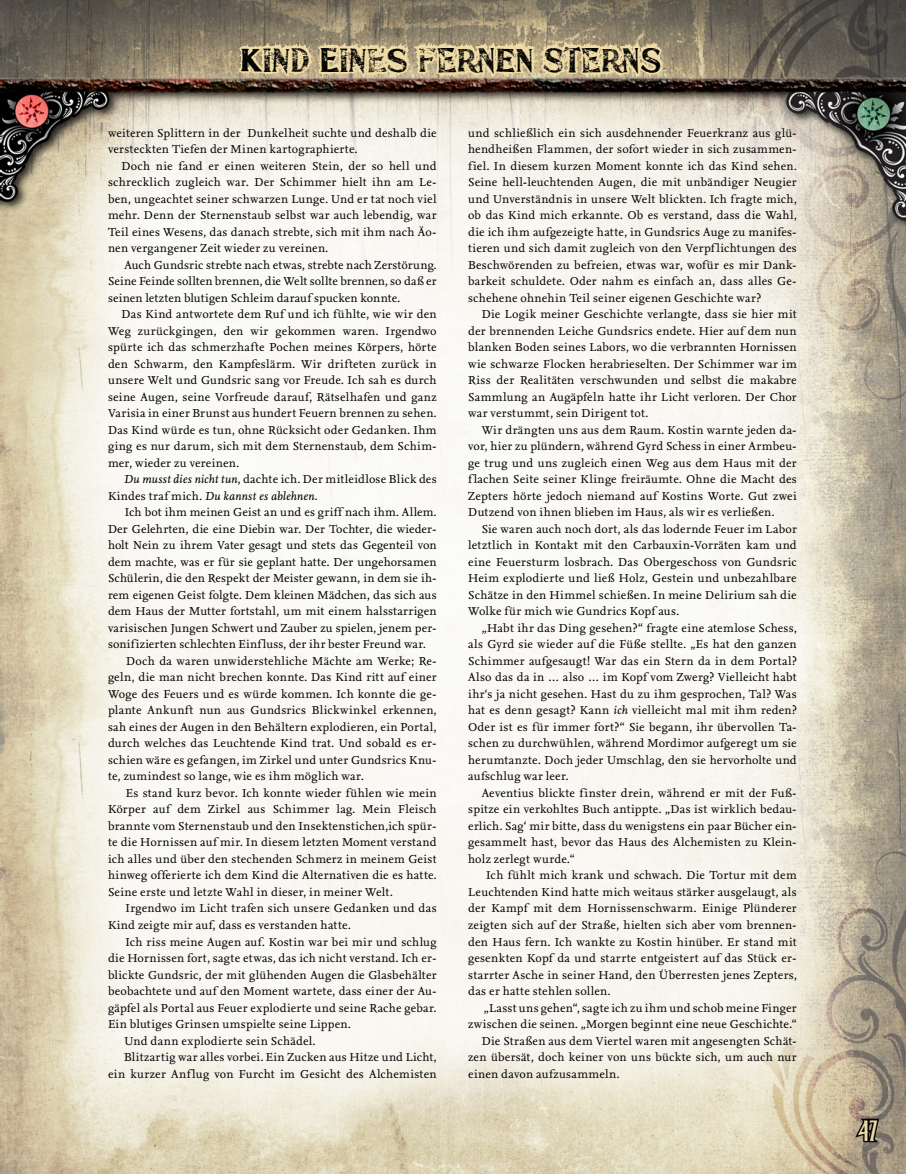
<style>
.page{position:relative;width:906px;height:1174px;background:#fff}
.page>*{position:absolute;margin:0;border:0;box-sizing:border-box;transform-origin:0 0}
.t1{font:36px "Ebenezer";color:#000}
.t2{font:28.5px "CC Treacherous Corners";color:#eedba6}
.t3{font:12px/16.5px "Nexus Serif OT";letter-spacing:.02em;color:#000;text-align:justify}
.s1{font-style:italic}
</style>
<div class="page">
<img style="left:0;top:240px;width:906px;height:934px">
<div style="left:0;top:0;width:906px;height:240px;background:#000;opacity:.75"></div>
<svg style="left:852px;top:1112px;width:30px;height:31px"></svg>
<svg style="left:227px;top:0;width:457px;height:288px"></svg>
<h1 class="t1" style="left:240px;top:38px;width:98px">KIND EINES</h1>
<h1 class="t1" style="left:418px;top:38px;width:39px">FERNEN</h1>
<h1 class="t1" style="left:543px;top:38px;width:21px">STERNS</h1>
<p class="t3" style="left:108px;top:124px;width:330px">weiteren Splittern in der Dunkelheit suchte und deshalb die versteckten Tiefen der Minen kartographierte.</p>
<p class="t3" style="left:108px;top:157px;width:330px;text-indent:14px">Doch nie fand er einen weiteren Stein, der so hell und schrecklich zugleich war. Der Schimmer hielt ihn am Le&shy;ben, ungeachtet seiner schwarzen Lunge. Und er tat noch viel mehr. Denn der Sternenstaub selbst war auch lebendig, war Teil eines Wesens, das danach strebte, sich mit ihm nach Äo&shy;nen vergangener Zeit wieder zu vereinen.</p>
<p class="t3" style="left:108px;top:256px;width:330px;text-indent:16px">Auch Gundsric strebte nach etwas, strebte nach Zerstörung.<br>Seine Feinde sollten brennen, die Welt sollte brennen, so daß er seinen letzten blutigen Schleim darauf spucken konnte.</p>
<p class="t3" style="left:108px;top:306px;width:330px;text-indent:14px">Das Kind antwortete dem Ruf und ich fühlte, wie wir den Weg zurückgingen, den wir gekommen waren. Irgendwo spürte ich das schmerzhafte Pochen meines Körpers, hörte den Schwarm, den Kampfeslärm. Wir drifteten zurück in unsere Welt und Gundsric sang vor Freude. Ich sah es durch seine Augen, seine Vorfreude darauf, Rätselhafen und ganz Varisia in einer Brunst aus hundert Feuern brennen zu sehen.<br>Das Kind würde es tun, ohne Rücksicht oder Gedanken. Ihm ging es nur darum, sich mit dem Sternenstaub, dem Schim&shy;mer, wieder zu vereinen.</p>
<p class="t3" style="left:108px;top:471px;width:330px;text-indent:16px"><span class="s1">Du musst dies nicht tun</span>, dachte ich. Der mitleidlose Blick des<br>Kindes traf mich. <span class="s1">Du kannst es ablehnen</span>.</p>
<p class="t3" style="left:125px;top:504px;width:313px">Ich bot ihm meinen Geist an und es griff nach ihm. Allem.</p>
<p class="t3" style="left:108px;top:520px;width:330px">Der Gelehrten, die eine Diebin war. Der Tochter, die wieder-</p>
<p class="t3" style="left:108px;top:537px;width:330px">holt Nein zu ihrem Vater gesagt und stets das Gegenteil von</p>
<p class="t3" style="left:108px;top:553px;width:330px">dem machte, was er für sie geplant hatte. Der ungehorsamen</p>
<p class="t3" style="left:108px;top:570px;width:330px">Schülerin, die den Respekt der Meister gewann, in dem sie ih-</p>
<p class="t3" style="left:108px;top:586px;width:330px">rem eigenen Geist folgte. Dem kleinen Mädchen, das sich aus</p>
<p class="t3" style="left:108px;top:603px;width:330px">dem Haus der Mutter fortstahl, um mit einem halsstarrigen</p>
<p class="t3" style="left:108px;top:619px;width:330px">varisischen Jungen Schwert und Zauber zu spielen, jenem per-</p>
<p class="t3" style="left:108px;top:636px;width:319px">sonifizierten schlechten Einf luss, der ihr bester Freund war.</p>
<p class="t3" style="left:126px;top:652px;width:312px">Doch da waren unwiderstehliche Mächte am Werke; Re-</p>
<p class="t3" style="left:108px;top:669px;width:330px">geln, die man nicht brechen konnte. Das Kind ritt auf einer</p>
<p class="t3" style="left:108px;top:685px;width:330px">Woge des Feuers und es würde kommen. Ich konnte die ge-</p>
<p class="t3" style="left:108px;top:702px;width:330px">plante Ankunft nun aus Gundsrics Blickwinkel erkennen,</p>
<p class="t3" style="left:108px;top:718px;width:330px">sah eines der Augen in den Behältern explodieren, ein Portal,</p>
<p class="t3" style="left:108px;top:735px;width:330px">durch welches das Leuchtende Kind trat. Und sobald es er-</p>
<p class="t3" style="left:108px;top:751px;width:330px">schien wäre es gefangen, im Zirkel und unter Gundsrics Knu-</p>
<p class="t3" style="left:108px;top:768px;width:257px">te, zumindest so lange, wie es ihm möglich war.</p>
<p class="t3" style="left:126px;top:784px;width:312px">Es stand kurz bevor. Ich konnte wieder fühlen wie mein</p>
<p class="t3" style="left:108px;top:801px;width:330px">Körper auf dem Zirkel aus Schimmer lag. Mein Fleisch</p>
<p class="t3" style="left:108px;top:817px;width:330px">brannte vom Sternenstaub und den Insektenstichen,ich spür-</p>
<p class="t3" style="left:108px;top:834px;width:330px">te die Hornissen auf mir. In diesem letzten Moment verstand</p>
<p class="t3" style="left:108px;top:850px;width:330px">ich alles und über den stechenden Schmerz in meinem Geist</p>
<p class="t3" style="left:108px;top:867px;width:330px">hinweg offerierte ich dem Kind die Alternativen die es hatte.</p>
<p class="t3" style="left:108px;top:883px;width:286px">Seine erste und letzte Wahl in dieser, in meiner Welt.</p>
<p class="t3" style="left:126px;top:900px;width:312px">Irgendwo im Licht trafen sich unsere Gedanken und das</p>
<p class="t3" style="left:108px;top:916px;width:244px">Kind zeigte mir auf, dass es verstanden hatte.</p>
<p class="t3" style="left:125px;top:933px;width:313px">Ich riss meine Augen auf. Kostin war bei mir und schlug</p>
<p class="t3" style="left:108px;top:949px;width:330px">die Hornissen fort, sagte etwas, das ich nicht verstand. Ich er-</p>
<p class="t3" style="left:108px;top:966px;width:330px">blickte Gundsric, der mit glühenden Augen die Glasbehälter</p>
<p class="t3" style="left:108px;top:982px;width:330px">beobachtete und auf den Moment wartete, dass einer der Au-</p>
<p class="t3" style="left:108px;top:999px;width:330px">gäpfel als Portal aus Feuer explodierte und seine Rache gebar.</p>
<p class="t3" style="left:108px;top:1015px;width:244px">Ein blutiges Grinsen umspielte seine Lippen.</p>
<p class="t3" style="left:125px;top:1032px;width:193px">Und dann explodierte sein Schädel.</p>
<p class="t3" style="left:124px;top:1048px;width:314px">Blitzartig war alles vorbei. Ein Zucken aus Hitze und Licht,</p>
<p class="t3" style="left:108px;top:1065px;width:330px">ein kurzer Anf lug von Furcht im Gesicht des Alchemisten</p>
<p class="t3" style="left:468px;top:124px;width:330px">und schließlich ein sich ausdehnender Feuerkranz aus glü&shy;hendheißen Flammen, der sofort wieder in sich zusammen&shy;fiel. In diesem kurzen Moment konnte ich das Kind sehen.<br>Seine hell-leuchtenden Augen, die mit unbändiger Neugier und Unverständnis in unsere Welt blickten. Ich fragte mich, ob das Kind mich erkannte. Ob es verstand, dass die Wahl, die ich ihm aufgezeigte hatte, in Gundsrics Auge zu manifes&shy;tieren und sich damit zugleich von den Verpf lichtungen des Beschwörenden zu befreien, etwas war, wofür es mir Dank&shy;barkeit schuldete. Oder nahm es einfach an, dass alles Ge&shy;schehene ohnehin Teil seiner eigenen Geschichte war?</p>
<p class="t3" style="left:468px;top:306px;width:330px;text-indent:14px">Die Logik meiner Geschichte verlangte, dass sie hier mit der brennenden Leiche Gundsrics endete. Hier auf dem nun blanken Boden seines Labors, wo die verbrannten Hornissen wie schwarze Flocken herabrieselten. Der Schimmer war im Riss der Realitäten verschwunden und selbst die makabre Sammlung an Augäpfeln hatte ihr Licht verloren. Der Chor war verstummt, sein Dirigent tot.</p>
<p class="t3" style="left:468px;top:421px;width:330px;text-indent:14px">Wir drängten uns aus dem Raum. Kostin warnte jeden da&shy;vor, hier zu plündern, während Gyrd Schess in einer Armbeu&shy;ge trug und uns zugleich einen Weg aus dem Haus mit der f lachen Seite seiner Klinge freiräumte. Ohne die Macht des Zepters hörte jedoch niemand auf Kostins Worte. Gut zwei Dutzend von ihnen blieben im Haus, als wir es verließen.</p>
<p class="t3" style="left:468px;top:520px;width:330px;text-indent:14px">Sie waren auch noch dort, als das lodernde Feuer im Labor letztlich in Kontakt mit den Carbauxin-Vorräten kam und eine Feuersturm losbrach. Das Obergeschoss von Gundsric Heim explodierte und ließ Holz, Gestein und unbezahlbare Schätze in den Himmel schießen. In meine Delirium sah die Wolke für mich wie Gundrics Kopf aus.</p>
<p class="t3" style="left:468px;top:619px;width:330px;text-indent:14px">„Habt ihr das Ding gesehen?“ fragte eine atemlose Schess, als Gyrd sie wieder auf die Füße stellte. „Es hat den ganzen Schimmer aufgesaugt! War das ein Stern da in dem Portal?<br>Also das da in … also … im Kopf vom Zwerg? Vielleicht habt ihr‘s ja nicht gesehen. Hast du zu ihm gesprochen, Tal? Was hat es denn gesagt? Kann <span class="s1">ich</span> vielleicht mal mit ihm reden?<br>Oder ist es für immer fort?“ Sie begann, ihr übervollen Ta&shy;schen zu durchwühlen, während Mordimor aufgeregt um sie herumtanzte. Doch jeder Umschlag, den sie hervorholte und aufschlug war leer.</p>
<p class="t3" style="left:468px;top:784px;width:330px;text-indent:14px">Aeventius blickte finster drein, während er mit der Fuß&shy;spitze ein verkohltes Buch antippte. „Das ist wirklich bedau&shy;erlich. Sag‘ mir bitte, dass du wenigstens ein paar Bücher ein&shy;gesammelt hast, bevor das Haus des Alchemisten zu Klein&shy;holz zerlegt wurde.“</p>
<p class="t3" style="left:468px;top:867px;width:330px;text-indent:18px">Ich fühlt mich krank und schwach. Die Tortur mit dem Leuchtenden Kind hatte mich weitaus stärker ausgelaugt, als der Kampf mit dem Hornissenschwarm. Einige Plünderer zeigten sich auf der Straße, hielten sich aber vom brennen&shy;den Haus fern. Ich wankte zu Kostin hinüber. Er stand mit gesenkten Kopf da und starrte entgeistert auf das Stück er&shy;starrter Asche in seiner Hand, den Überresten jenes Zepters, das er hatte stehlen sollen.</p>
<p class="t3" style="left:484px;top:999px;width:314px">„Lasst uns gehen“, sagte ich zu ihm und schob meine Finger</p>
<p class="t3" style="left:468px;top:1015px;width:330px">zwischen die seinen. „Morgen beginnt eine neue Geschichte.“</p>
<p class="t3" style="left:482px;top:1032px;width:316px">Die Straßen aus dem Viertel waren mit angesengten Schät-</p>
<p class="t3" style="left:468px;top:1048px;width:330px">zen übersät, doch keiner von uns bückte sich, um auch nur</p>
<p class="t3" style="left:468px;top:1065px;width:153px">einen davon aufzusammeln.</p>
<h2 class="t2" style="left:858px;top:1113px;width:21px">47</h2>
</div>
